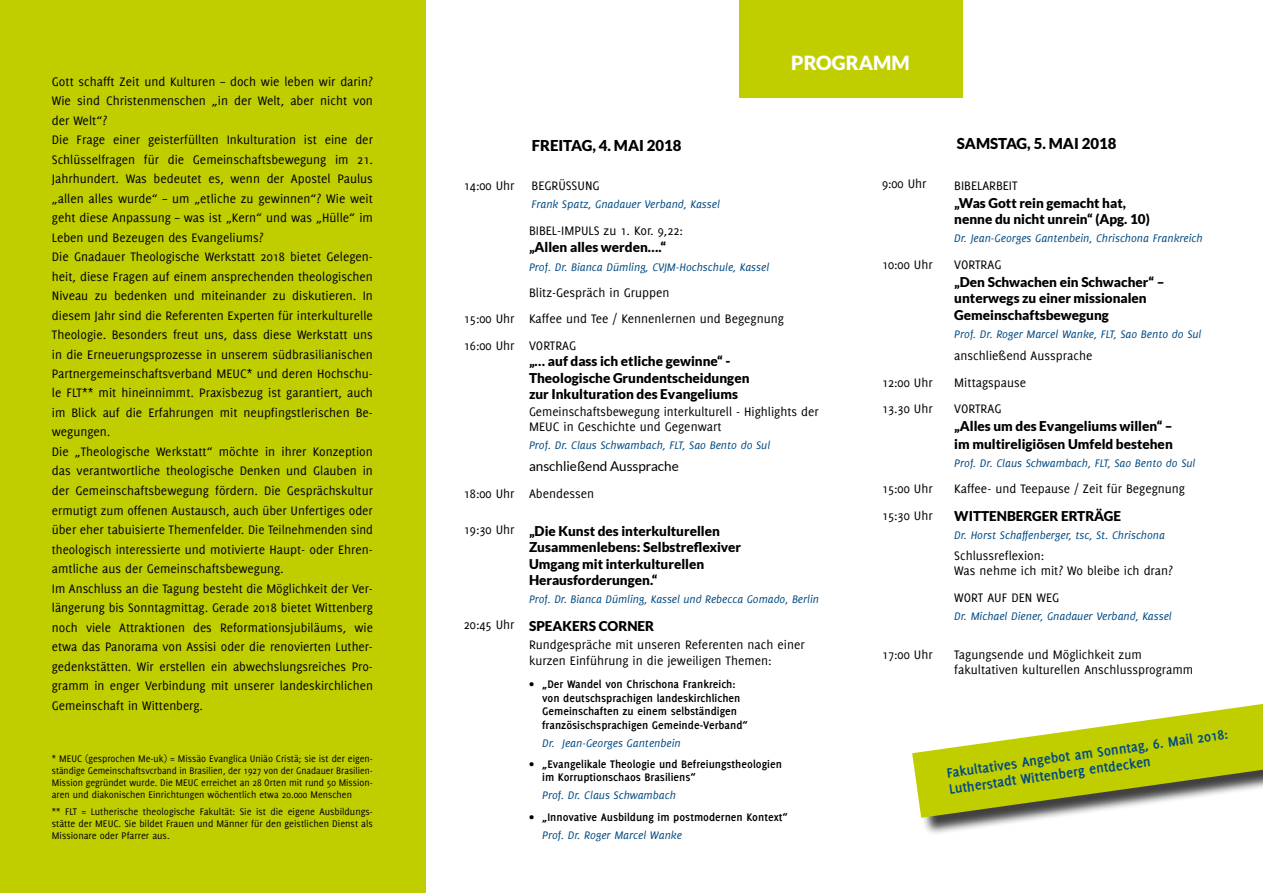
<style>
.page{position:relative;width:1263px;height:893px;background:#fff}
.page>*{position:absolute;margin:0;border:0;box-sizing:border-box;transform-origin:0 0}
.t1{font:900 19.5px "Lato";color:#fff}
.t2{font:700 15px/16.5px "Delicious";color:#004a83}
.t3{font:900 15px "Lato";color:#000}
.t4{font:13.5px/19.5px "Delicious";color:#000}
.t5{font:900 13.5px/16.5px "Lato";color:#000}
.t6{font:13.5px "Lato";color:#000}
.t7{font:italic 12px "Delicious";color:#004a83}
.t8{font:700 12px/13.5px "Delicious";color:#000}
.t9{font:10.5px/12px "Delicious";color:#000;text-align:justify}
.s1{font-family:"Delicious";font-weight:400}
.s2{font-weight:400}
.s3{font-weight:400;font-style:italic;color:#004a83}
</style>
<div class="page">
<div style="left:739px;top:0;width:223px;height:98px;background:#c0ce00"></div>
<div style="left:915px;top:698px;width:348px;height:138px;background:#000;opacity:.75"></div>
<svg style="left:912px;top:704px;width:351px;height:114px"></svg>
<div style="left:0;top:0;width:425px;height:893px;background:#c0ce00"></div>
<p class="t4" style="left:52px;top:71px;width:323px">Gott schafft Zeit und Kulturen – doch wie leben wir darin?<br>Wie sind Christenmenschen „in der Welt, aber nicht von der Welt“?<br>Die Frage einer geisterfüllten Inkulturation ist eine der Schlüsselfragen für die Gemeinschaftsbewegung im 21.<br>Jahrhundert. Was bedeutet es, wenn der Apostel Paulus „allen alles wurde“ – um „etliche zu gewinnen“? Wie weit geht diese Anpassung – was ist „Kern“ und was „Hülle“ im Leben und Bezeugen des Evangeliums?<br>Die Gnadauer Theologische Werkstatt 2018 bietet Gelegen&shy;heit, diese Fragen auf einem ansprechenden theologischen Niveau zu bedenken und miteinander zu diskutieren. In diesem Jahr sind die Referenten Experten für interkulturelle Theologie. Besonders freut uns, dass diese Werkstatt uns in die Erneuerungsprozesse in unserem südbrasilianischen Partnergemeinschaftsverband MEUC* und deren Hochschu&shy;le FLT** mit hineinnimmt. Praxisbezug ist garantiert, auch im Blick auf die Erfahrungen mit neupfingstlerischen Be&shy;wegungen.<br>Die „Theologische Werkstatt“ möchte in ihrer Konzeption das verantwortliche theologische Denken und Glauben in der Gemeinschaftsbewegung fördern. Die Gesprächskultur ermutigt zum offenen Austausch, auch über Unfertiges oder über eher tabuisierte Themenfelder. Die Teilnehmenden sind theologisch interessierte und motivierte Haupt- oder Ehren&shy;amtliche aus der Gemeinschaftsbewegung.<br>Im Anschluss an die Tagung besteht die Möglichkeit der Ver&shy;längerung bis Sonntagmittag. Gerade 2018 bietet Wittenberg noch viele Attraktionen des Reformationsjubiläums, wie etwa das Panorama von Assisi oder die renovierten Luther&shy;gedenkstätten. Wir erstellen ein abwechslungsreiches Pro&shy;gramm in enger Verbindung mit unserer landeskirchlichen Gemeinschaft in Wittenberg.</p>
<p class="t9" style="left:52px;top:752px;width:323px">* MEUC (gesprochen Me-uk) = Missäo Evanglica Uniäo Cristä; sie ist der eigen&shy;ständige Gemeinschaftsvcrband in Brasilien, der 1927 von der Gnadauer Brasilien-Mission gegründet wurde. Die MEUC erreichet an 28 Orten mit rund 50 Mission&shy;aren und diakonischen Einrichtungen wöchentlich etwa 20.000 Menschen</p>
<p class="t9" style="left:52px;top:805px;width:323px">** FLT = Lutherische theologische Fakultät: Sie ist die eigene Ausbildungs&shy;stätte der MEUC. Sie bildet Frauen und Männer für den geistlichen Dienst als Missionare oder Pfarrer aus.</p>
<p class="t3" style="left:532px;top:137px;width:151px">FREITAG, 4. MAI 2018</p>
<h1 class="t1" style="left:791px;top:51px;width:120px">PROGRAMM</h1>
<p class="t3" style="left:957px;top:135px;width:161px">SAMSTAG, 5. MAI 2018</p>
<p class="t4" style="left:464px;top:176px;width:52px">14:00 Uhr</p>
<p class="t4" style="left:531px;top:176px;width:70px">BEGRÜSSUNG</p>
<p class="t7" style="left:531px;top:197px;width:190px">Frank Spatz, Gnadauer Verband, Kassel</p>
<p class="t4" style="left:529px;top:220px;width:155px">BIBEL-IMPULS zu 1. Kor. 9,22:</p>
<p class="t5" style="left:529px;top:239px;width:138px">„Allen alles werden….“</p>
<p class="t7" style="left:529px;top:260px;width:242px">Prof. Dr. Bianca Dümling, CVJM-Hochschule, Kassel</p>
<p class="t4" style="left:464px;top:279px;width:321px;line-height:26.4px;text-indent:65px">Blitz-Gespräch in Gruppen<br>15:00 Uhr Kaffee und Tee / Kennenlernen und Begegnung<br>16:00 Uhr VORTRAG</p>
<p class="t5" style="left:529px;top:353px;width:222px">„… auf dass ich etliche gewinne“ -<br>Theologische Grundentscheidungen zur Inkulturation des Evangeliums</p>
<p class="t4" style="left:529px;top:404px;width:291px;line-height:15px">Gemeinschaftsbewegung interkulturell - Highlights der<br>MEUC in Geschichte und Gegenwart</p>
<p class="t7" style="left:529px;top:438px;width:243px">Prof. Dr. Claus Schwambach, FLT, Sao Bento do Sul</p>
<p class="t6" style="left:529px;top:459px;width:151px">anschließend Aussprache</p>
<p class="t4" style="left:464px;top:483px;width:132px">18:00 Uhr Abendessen</p>
<p class="t5" style="left:529px;top:522px;width:214px;text-indent:-65px"><span class="s1">19:30 Uhr</span> „Die Kunst des interkulturellen<br>Zusammenlebens: Selbstreflexiver<br>Umgang mit interkulturellen<br>Herausforderungen.“</p>
<p class="t7" style="left:529px;top:592px;width:291px">Prof. Dr. Bianca Dümling, Kassel und Rebecca Gomado, Berlin</p>
<p class="t5" style="left:464px;top:617px;width:192px"><span class="s1">20:45 Uhr</span> SPEAKERS CORNER</p>
<p class="t4" style="left:529px;top:636px;width:277px;line-height:16.5px">Rundgespräche mit unseren Referenten nach einer kurzen Einführung in die jeweiligen Themen:</p>
<p class="t8" style="left:542px;top:677px;width:207px;text-indent:-13px"><span class="s2">•</span> „Der Wandel von Chrischona Frankreich: von deutschsprachigen landeskirchlichen Gemeinschaften zu einem selbständigen französischsprachigen Gemeinde-Verband“</p>
<p class="t7" style="left:542px;top:736px;width:140px">Dr. Jean-Georges Gantenbein</p>
<p class="t8" style="left:542px;top:757px;width:241px;text-indent:-13px"><span class="s2">•</span> „Evangelikale Theologie und Befreiungstheologien im Korruptionschaos Brasiliens“</p>
<p class="t7" style="left:542px;top:789px;width:135px">Prof. Dr. Claus Schwambach</p>
<p class="t8" style="left:542px;top:807px;width:247px;line-height:18px;text-indent:-13px"><span class="s2">•</span> „Innovative Ausbildung im postmodernen Kontext“<br><span class="s3">Prof. Dr. Roger Marcel Wanke</span></p>
<p class="t4" style="left:882px;top:174px;width:46px">9:00 Uhr</p>
<p class="t4" style="left:954px;top:175px;width:65px">BIBELARBEIT</p>
<p class="t5" style="left:954px;top:194px;width:197px">„Was Gott rein gemacht hat, nenne du nicht unrein“ (Apg. 10)</p>
<p class="t7" style="left:954px;top:232px;width:250px">Dr. Jean-Georges Gantenbein, Chrischona Frankreich</p>
<p class="t4" style="left:882px;top:254px;width:52px">10:00 Uhr</p>
<p class="t4" style="left:954px;top:254px;width:49px">VORTRAG</p>
<p class="t5" style="left:954px;top:273px;width:212px">„Den Schwachen ein Schwacher“ – unterwegs zu einer missionalen<br>Gemeinschaftsbewegung</p>
<p class="t7" style="left:954px;top:327px;width:249px">Prof. Dr. Roger Marcel Wanke, FLT, Sao Bento do Sul</p>
<p class="t4" style="left:954px;top:346px;width:140px">anschließend Aussprache</p>
<p class="t4" style="left:882px;top:372px;width:52px">12:00 Uhr</p>
<p class="t4" style="left:954px;top:372px;width:73px">Mittagspause</p>
<p class="t4" style="left:882px;top:399px;width:52px">13.30 Uhr</p>
<p class="t4" style="left:954px;top:399px;width:49px">VORTRAG</p>
<p class="t5" style="left:954px;top:417px;width:220px;line-height:18px">„Alles um des Evangeliums willen“ – im multireligiösen Umfeld bestehen</p>
<p class="t7" style="left:954px;top:456px;width:243px">Prof. Dr. Claus Schwambach, FLT, Sao Bento do Sul</p>
<p class="t4" style="left:882px;top:479px;width:52px">15:00 Uhr</p>
<p class="t4" style="left:954px;top:479px;width:232px">Kaffee- und Teepause / Zeit für Begegnung</p>
<p class="t4" style="left:882px;top:505px;width:52px">15:30 Uhr</p>
<p class="t5" style="left:954px;top:508px;width:168px">WITTENBERGER ERTRÄGE</p>
<p class="t7" style="left:954px;top:529px;width:212px">Dr. Horst Schaffenberger, tsc, St. Chrischona</p>
<p class="t4" style="left:954px;top:548px;width:220px;line-height:15px">Schlussreflexion:<br>Was nehme ich mit? Wo bleibe ich dran?</p>
<p class="t4" style="left:954px;top:587px;width:106px">WORT AUF DEN WEG</p>
<p class="t7" style="left:954px;top:609px;width:219px">Dr. Michael Diener, Gnadauer Verband, Kassel</p>
<p class="t4" style="left:882px;top:645px;width:52px">17:00 Uhr</p>
<p class="t4" style="left:954px;top:647px;width:241px;line-height:15px">Tagungsende und Möglichkeit zum fakultativen kulturellen Anschlussprogramm</p>
<p class="t2" style="left:945px;top:765px;width:285px;rotate:-8deg">Fakultatives Angebot am Sonntag, 6. Mail 2018:<br>Lutherstadt Wittenberg entdecken</p>
</div>
